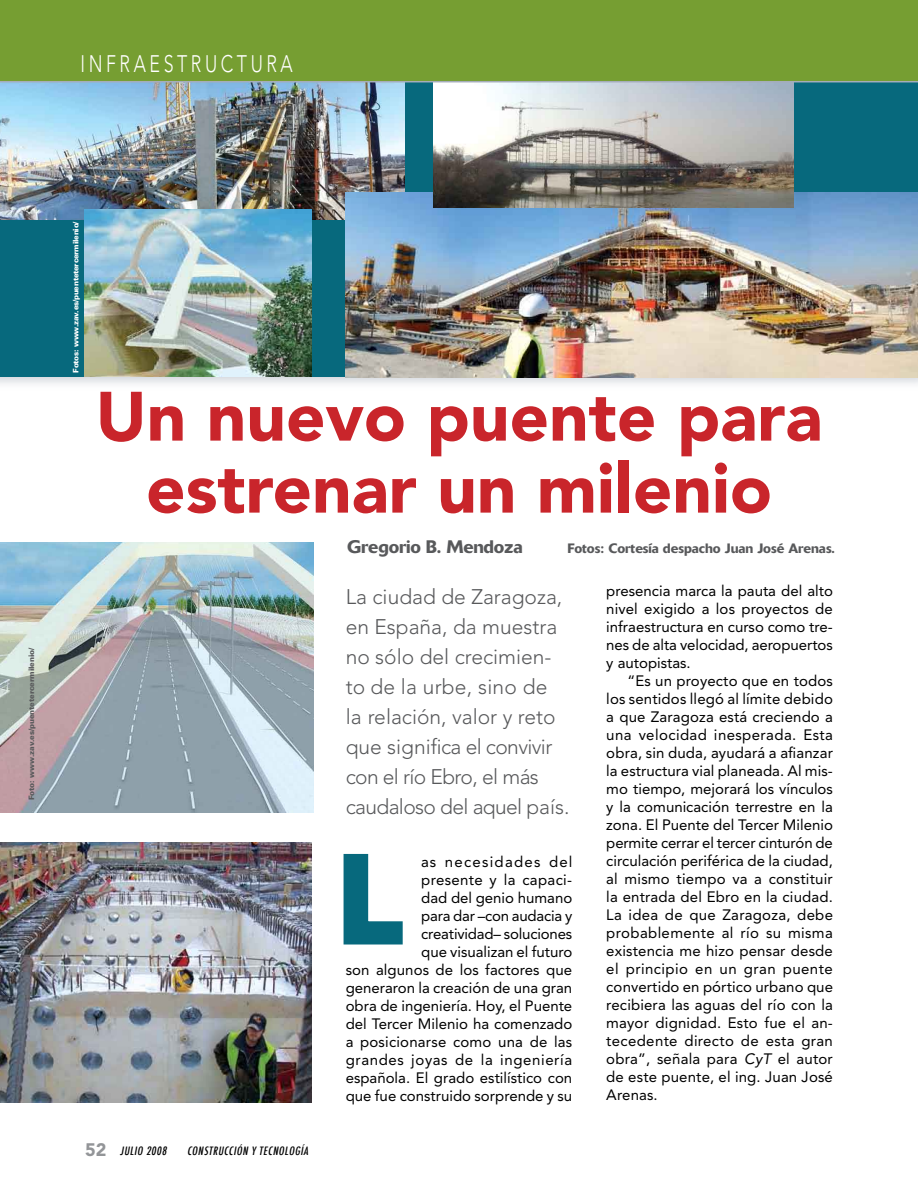
<style>
.page{position:relative;width:918px;height:1188px;background:#fff}
.page>*{position:absolute;margin:0;border:0;box-sizing:border-box;transform-origin:0 0}
.t1{font:900 119.4px "Avenir";color:#07697d}
.t2{font:900 69px/72px "Avenir";color:#c9252b;text-align:center}
.t3{font:300 23.7px "Avenir";letter-spacing:.2em;color:#fff;scale:.75 1}
.t4{font:300 21px/30px "Avenir";color:#58595b}
.t5{font:500 18px "Delta";letter-spacing:-.01em;color:#58595b}
.t6{font:15px/18px "Avenir";color:#000;text-align:justify}
.t7{font:500 13.5px "Delta";color:#58595b}
.t8{font:italic 500 condensed 11.25px "Futura";color:#000}
.t9{font:900 7.5px "Univers";letter-spacing:-.03em;color:#fff}
.t10{font:900 7.5px "Univers";letter-spacing:-.01em;color:#58595b}
.s1{font-style:italic}
.s2{font-family:"Avenir";font-weight:900;font-style:normal;font-stretch:normal;font-size:18px;color:#939598}
</style>
<div class="page">
<div style="left:0;top:60px;width:918px;height:331px;background:#a5adb9;opacity:.5"></div>
<div style="left:0;top:66px;width:918px;height:310px;background:#07697d"></div>
<img style="left:0;top:82px;width:405px;height:137px">
<img style="left:345px;top:192px;width:573px;height:185px">
<img style="left:85px;top:210px;width:226px;height:167px">
<img style="left:434px;top:82px;width:360px;height:126px">
<div style="left:0;top:0;width:918px;height:82px;background:#769e32"></div>
<svg style="left:343px;top:853px;width:60px;height:92px"></svg>
<hr style="left:0;top:81px;width:918px;height:1px;background:#a5adb9">
<img style="left:0;top:843px;width:312px;height:260px">
<img style="left:0;top:542px;width:313px;height:271px">
<h3 class="t3" style="left:81px;top:50px;width:285px">INFRAESTRUCTURA</h3>
<p class="t10" style="left:27px;top:800px;width:155px;rotate:-90deg">Foto: www.zav.es/puentetercermilenio/</p>
<p class="t9" style="left:71px;top:373px;width:153px;rotate:-90deg">Fotos: www.zav.es/puentetercermilenio/</p>
<h2 class="t2" style="left:96px;top:380px;width:728px">Un nuevo puente para estrenar un milenio</h2>
<p class="t5" style="left:347px;top:536px;width:177px">Gregorio B. Mendoza</p>
<p class="t7" style="left:568px;top:540px;width:269px">Fotos: Cortesía despacho Juan José Arenas.</p>
<h3 class="t4" style="left:346px;top:581px;width:225px">La ciudad de Zaragoza, en España, da muestra no sólo del crecimien&shy;to de la urbe, sino de<br>la relación, valor y reto que significa el convivir con el río Ebro, el más caudaloso del aquel país.</h3>
<p class="t6" style="left:606px;top:582px;width:228px">presencia marca la pauta del alto nivel exigido a los proyectos de infraestructura en curso como tre&shy;nes de alta velocidad, aeropuertos y autopistas.</p>
<p class="t6" style="left:606px;top:672px;width:228px;text-indent:21px">“Es un proyecto que en todos los sentidos llegó al límite debido a que Zaragoza está creciendo a una velocidad inesperada. Esta obra, sin duda, ayudará a afianzar la estructura vial planeada. Al mis&shy;mo tiempo, mejorará los vínculos y la comunicación terrestre en la zona. El Puente del Tercer Milenio permite cerrar el tercer cinturón de circulación periférica de la ciudad, al mismo tiempo va a constituir la entrada del Ebro en la ciudad.<br>La idea de que Zaragoza, debe probablemente al río su misma existencia me hizo pensar desde el principio en un gran puente convertido en pórtico urbano que recibiera las aguas del río con la mayor dignidad. Esto fue el an&shy;tecedente directo de esta gran obra”, señala para <span class="s1">CyT</span> el autor de este puente, el ing. Juan José Arenas.</p>
<p class="t6" style="left:346px;top:852px;width:228px;text-align:right">as necesidades del<br>presente y la capaci-<br>dad del genio humano<br>para dar –con audacia y creatividad– soluciones<br>que visualizan el futuro<br>son algunos de los factores que generaron la creación de una gran obra de ingeniería. Hoy, el Puente del Tercer Milenio ha comenzado a posicionarse como una de las grandes joyas de la ingeniería española. El grado estilístico con que fue construido sorprende y su</p>
<h1 class="t1" style="left:337px;top:828px;width:66px">L</h1>
<p class="t8" style="left:85px;top:1143px;width:85px"><span class="s2">5 2</span> JULIO 2008</p>
<p class="t8" style="left:187px;top:1143px;width:125px">CONSTRUCCIÓN Y TECNOLOGÍA</p>
</div>
